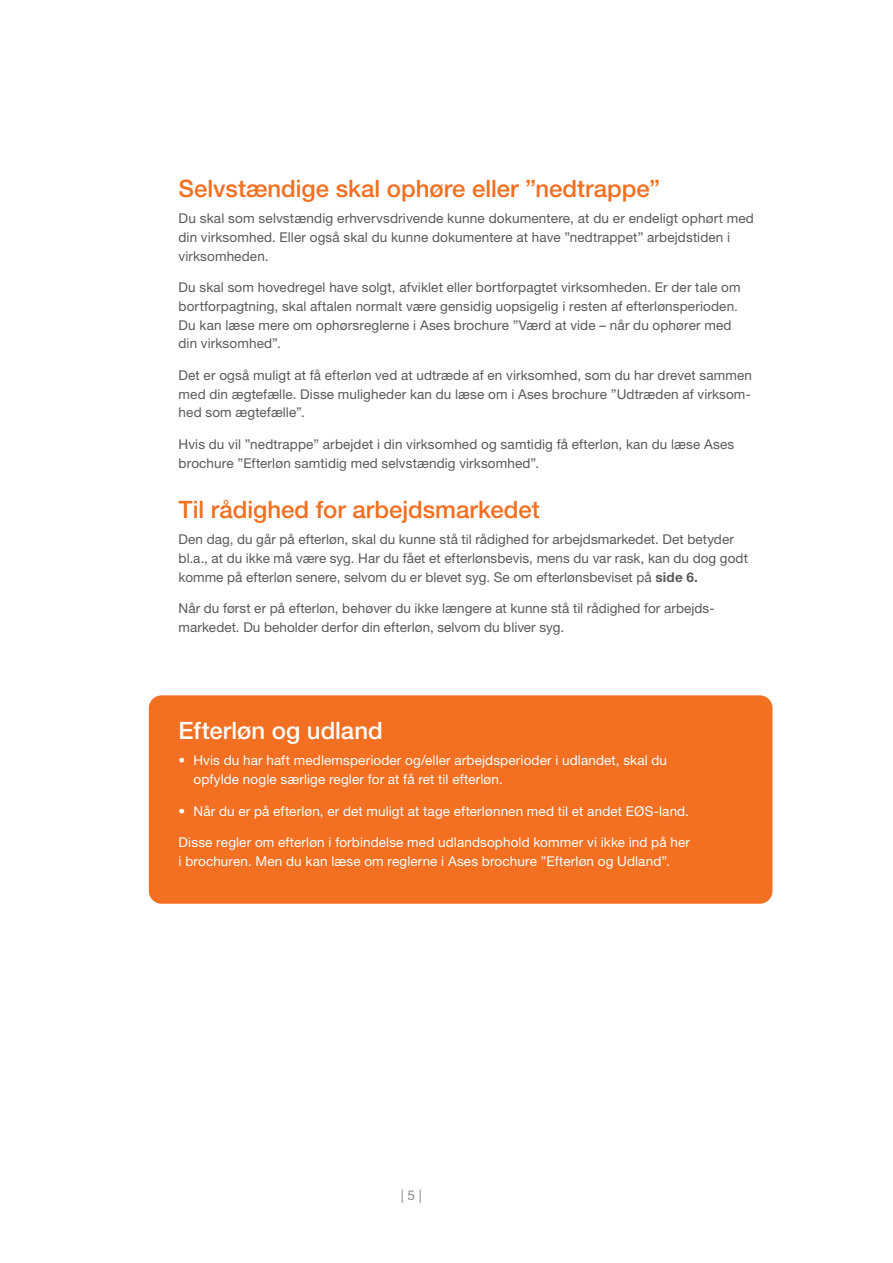
<style>
.page{position:relative;width:893px;height:1263px;background:#fff}
.page>*{position:absolute;margin:0;border:0;box-sizing:border-box;transform-origin:0 0}
.t1{font:500 24px "Helvetica Neue LT Std";color:#f36f21}
.t2{font:500 24px "Helvetica Neue LT Std";color:#fff}
.t3{font:13.5px/18.8px "Helvetica Neue LT Std";letter-spacing:.01em;color:#58595b}
.t4{font:13.5px/18.8px "Helvetica Neue LT Std";letter-spacing:.01em;color:#fff}
.t5{font:13.5px "Helvetica Neue LT Std";color:#888a8d}
.s1{font-weight:700}
</style>
<div class="page">
<div style="left:149px;top:695px;width:623px;height:209px;background:#f36f21;border-radius:13px"></div>
<h1 class="t1" style="left:179px;top:174px;width:483px">Selvstændige skal ophøre eller ”nedtrappe”</h1>
<p class="t3" style="left:179px;top:209px;width:577px">Du skal som selvstændig erhvervsdrivende kunne dokumentere, at du er endeligt ophørt med din virksomhed. Eller også skal du kunne dokumentere at have ”nedtrappet” arbejdstiden i virksomheden.</p>
<p class="t3" style="left:179px;top:278px;width:563px">Du skal som hovedregel have solgt, afviklet eller bortforpagtet virksomheden. Er der tale om bortforpagtning, skal aftalen normalt være gensidig uopsigelig i resten af efterlønsperioden.<br>Du kan læse mere om ophørsreglerne i Ases brochure ”Værd at vide – når du ophører med din virksomhed”.</p>
<p class="t3" style="left:179px;top:365px;width:575px;text-align:justify">Det er også muligt at få efterløn ved at udtræde af en virksomhed, som du har drevet sammen med din ægtefælle. Disse muligheder kan du læse om i Ases brochure ”Udtræden af virksom&shy;hed som ægtefælle”.</p>
<p class="t3" style="left:179px;top:434px;width:557px">Hvis du vil ”nedtrappe” arbejdet i din virksomhed og samtidig få efterløn, kan du læse Ases brochure ”Efterløn samtidig med selvstændig virksomhed”.</p>
<h1 class="t1" style="left:179px;top:495px;width:363px">Til rådighed for arbejdsmarkedet</h1>
<p class="t3" style="left:179px;top:530px;width:571px">Den dag, du går på efterløn, skal du kunne stå til rådighed for arbejdsmarkedet. Det betyder bl.a., at du ikke må være syg. Har du fået et efterlønsbevis, mens du var rask, kan du dog godt komme på efterløn senere, selvom du er blevet syg. Se om efterlønsbeviset på <span class="s1">side 6.</span></p>
<p class="t3" style="left:179px;top:599px;width:536px">Når du først er på efterløn, behøver du ikke længere at kunne stå til rådighed for arbejds&shy;markedet. Du beholder derfor din efterløn, selvom du bliver syg.</p>
<h1 class="t2" style="left:179px;top:716px;width:206px">Efterløn og udland</h1>
<p class="t4" style="left:193px;top:751px;width:475px;text-indent:-15px">• Hvis du har haft medlemsperioder og/eller arbejdsperioder i udlandet, skal du opfylde nogle særlige regler for at få ret til efterløn.</p>
<p class="t4" style="left:179px;top:801px;width:512px">• Når du er på efterløn, er det muligt at tage efterlønnen med til et andet EØS-land.</p>
<p class="t4" style="left:179px;top:833px;width:513px">Disse regler om efterløn i forbindelse med udlandsophold kommer vi ikke ind på her i brochuren. Men du kan læse om reglerne i Ases brochure ”Efterløn og Udland”.</p>
<p class="t5" style="left:401px;top:1187px;width:23px">| 5 |</p>
</div>
